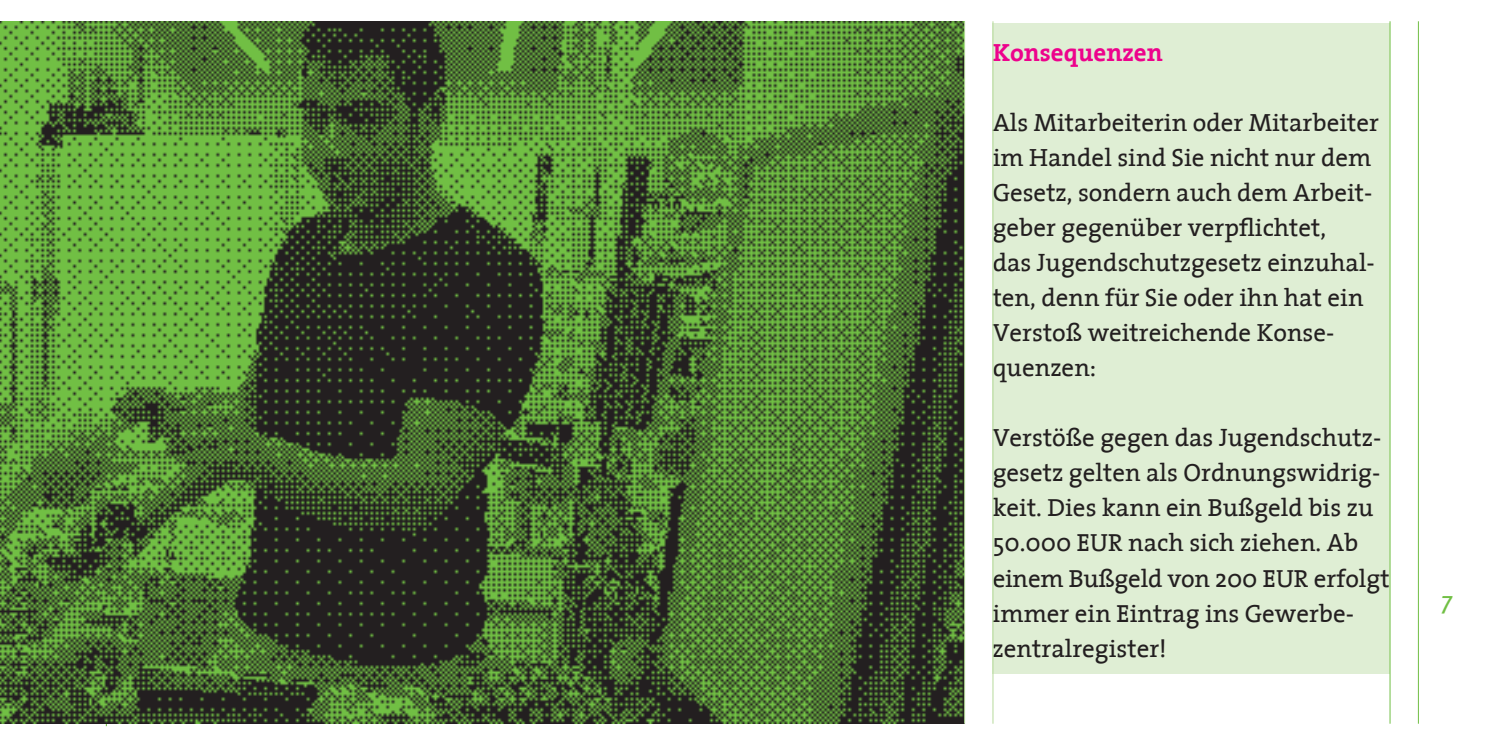
<style>
.page{position:relative;width:1489px;height:745px;background:#fff}
.page>*{position:absolute;margin:0;border:0;box-sizing:border-box;transform-origin:0 0}
.t1{font:25px/35px "The Serif 5";color:#231f20}
.t2{font:700 25px "The Serif 7";color:#ed028c}
.t3{font:italic 25px "The Sans 5";color:#71bf44}
</style>
<div class="page">
<div style="left:992px;top:23px;width:397px;height:650px;background:#dfeed4"></div>
<hr style="left:106px;top:23px;width:1px;height:702px;background:#71bf44">
<img style="left:0;top:21px;width:964px;height:702px">
<hr style="left:1417px;top:21px;width:1px;height:702px;background:#71bf44">
<hr style="left:1389px;top:21px;width:1px;height:702px;background:#71bf44">
<hr style="left:992px;top:21px;width:1px;height:702px;background:#b6da9b">
<hr style="left:964px;top:21px;width:1px;height:702px;background:#b6da9b">
<p class="t2" style="left:992px;top:42px;width:172px">Konsequenzen</p>
<p class="t1" style="left:992px;top:106px;width:388px">Als Mitarbeiterin oder Mitarbeiter im Handel sind Sie nicht nur dem<br>Gesetz, sondern auch dem Arbeit&shy;geber gegenüber verpflichtet,<br>das Jugendschutzgesetz einzuhal&shy;ten, denn für Sie oder ihn hat ein<br>Verstoß weitreichende Konse&shy;quenzen:</p>
<p class="t1" style="left:992px;top:421px;width:398px">Verstöße gegen das Jugendschutz&shy;gesetz gelten als Ordnungswidrig&shy;keit. Dies kann ein Bußgeld bis zu<br>50.000 EUR nach sich ziehen. Ab einem Bußgeld von 200 EUR erfolgt immer ein Eintrag ins Gewerbe&shy;zentralregister!</p>
<p class="t3" style="left:1440px;top:589px;width:13px">7</p>
</div>
